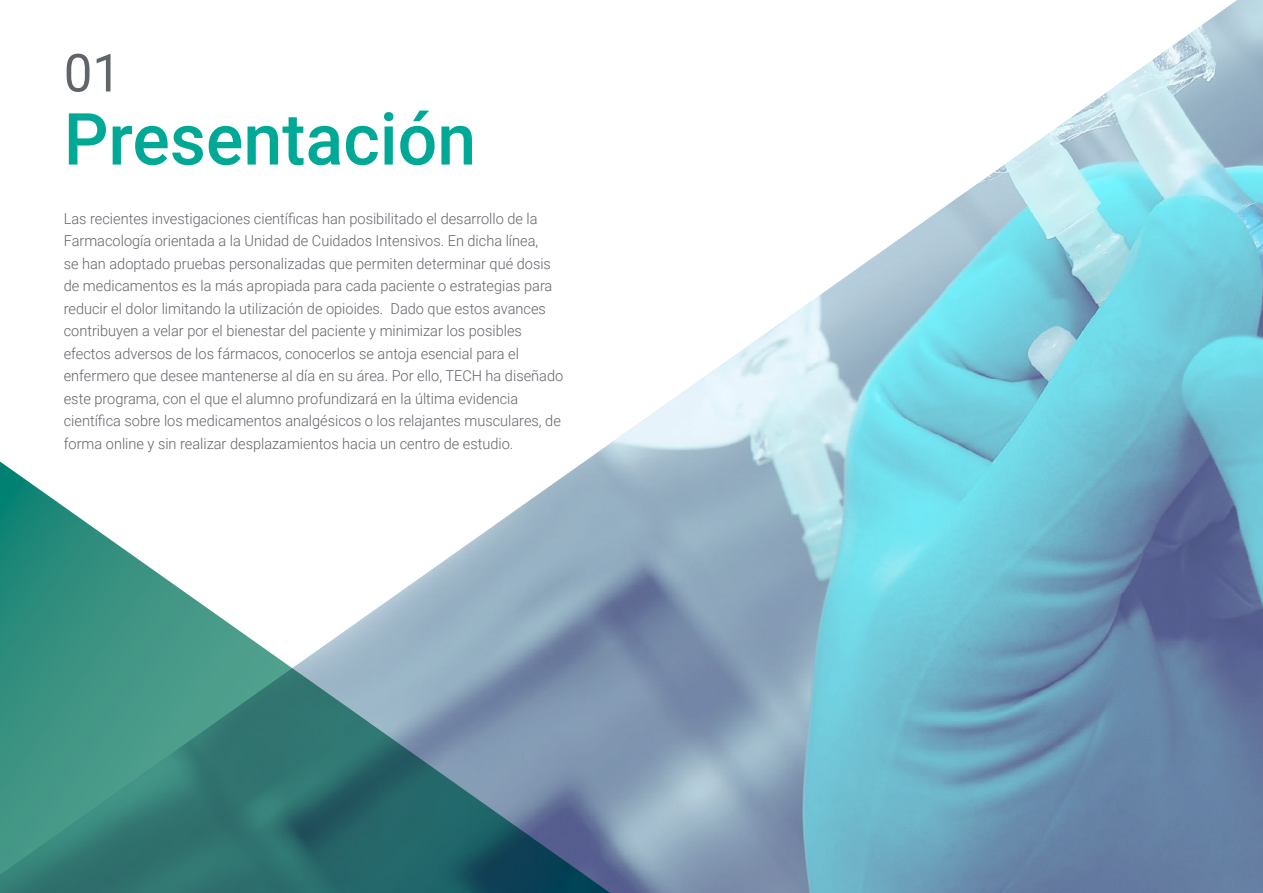
<style>
.page{position:relative;width:1263px;height:893px;background:#fff}
.page>*{position:absolute;margin:0;border:0;box-sizing:border-box;transform-origin:0 0}
.t1{font:500 72px "Roboto";color:#00a996}
.t2{font:52.5px "Roboto";color:#61646a}
.t3{font:300 15px/22.5px "Roboto";color:#61646a}
</style>
<div class="page">
<img style="left:607px;top:0;width:656px;height:893px">
<svg style="left:0;top:446px;width:640px;height:447px"></svg>
<h2 class="t2" style="left:64px;top:36px;width:59px">01</h2>
<h1 class="t1" style="left:64px;top:89px;width:414px">Presentación</h1>
<p class="t3" style="left:64px;top:207px;width:501px">Las recientes investigaciones científicas han posibilitado el desarrollo de la Farmacología orientada a la Unidad de Cuidados Intensivos. En dicha línea,<br>se han adoptado pruebas personalizadas que permiten determinar qué dosis de medicamentos es la más apropiada para cada paciente o estrategias para reducir el dolor limitando la utilización de opioides. Dado que estos avances contribuyen a velar por el bienestar del paciente y minimizar los posibles efectos adversos de los fármacos, conocerlos se antoja esencial para el enfermero que desee mantenerse al día en su área. Por ello, TECH ha diseñado este programa, con el que el alumno profundizará en la última evidencia científica sobre los medicamentos analgésicos o los relajantes musculares, de forma online y sin realizar desplazamientos hacia un centro de estudio.</p>
</div>
